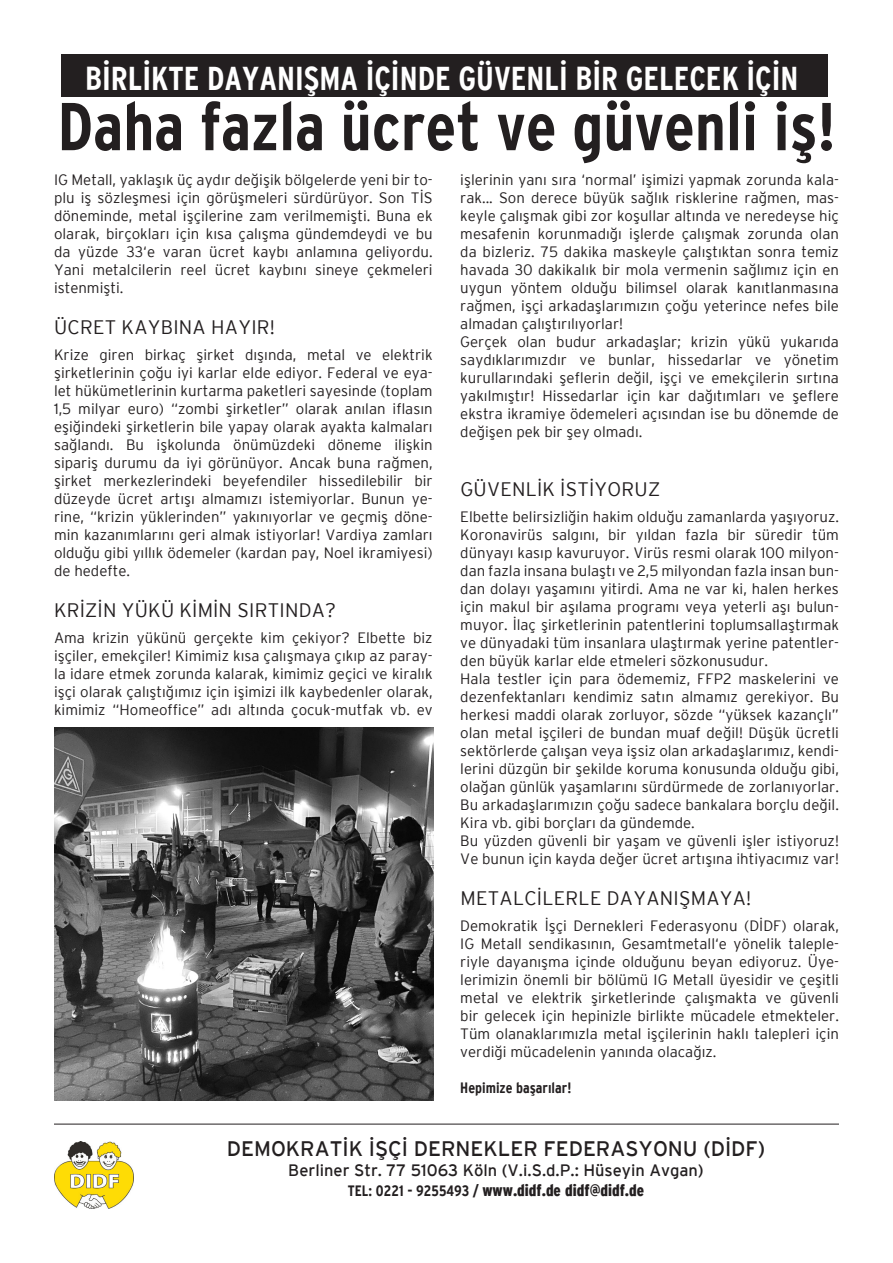
<style>
.page{position:relative;width:893px;height:1263px;background:#fff}
.page>*{position:absolute;margin:0;border:0;box-sizing:border-box;transform-origin:0 0}
.Baslik{font:700 condensed 67.5px "Interstate";color:#231f20}
.Baslik-2{font:700 condensed 33px "Interstate";color:#fff}
.Metin{font:21px "Interstate";color:#231f20}
.Arabaslik{font:300 19.5px "Interstate";letter-spacing:.015em;color:#231f20}
.Metin-2{font:16.5px "Interstate";color:#231f20}
.Metin-3{font:900 condensed 16.5px "Interstate";color:#231f20}
.Metin-4{font:300 15px/18px "Interstate";color:#231f20;text-align:justify}
.Metin-5{font:700 condensed 15px "Interstate";color:#231f20}
.s1{font-weight:700;font-size:15px}
</style>
<div class="page">
<div style="left:61px;top:54px;width:767px;height:43px;background:#231f20"></div>
<hr style="left:54px;top:1124px;width:785px;height:1px;background:#231f20">
<img style="left:54px;top:1141px;width:79px;height:68px">
<img style="left:54px;top:727px;width:380px;height:373px">
<p class="Baslik-2" style="left:85px;top:59px;width:715px">BİRLİKTE DAYANIŞMA İÇİNDE GÜVENLİ BİR GELECEK İÇİN</p>
<p class="Baslik" style="left:58px;top:87px;width:779px">Daha fazla ücret ve güvenli iş!</p>
<p class="Metin-4" style="left:54px;top:171px;width:380px">IG Metall, yaklaşık üç aydır değişik bölgelerde yeni bir to&shy;plu iş sözleşmesi için görüşmeleri sürdürüyor. Son TİS döneminde, metal işçilerine zam verilmemişti. Buna ek olarak, birçokları için kısa çalışma gündemdeydi ve bu da yüzde 33‘e varan ücret kaybı anlamına geliyordu.<br>Yani metalcilerin reel ücret kaybını sineye çekmeleri istenmişti.</p>
<p class="Arabaslik" style="left:54px;top:316px;width:222px">ÜCRET KAYBINA HAYIR!</p>
<p class="Metin-4" style="left:54px;top:346px;width:380px">Krize giren birkaç şirket dışında, metal ve elektrik şirketlerinin çoğu iyi karlar elde ediyor. Federal ve eya&shy;let hükümetlerinin kurtarma paketleri sayesinde (toplam 1,5 milyar euro) “zombi şirketler” olarak anılan iflasın eşiğindeki şirketlerin bile yapay olarak ayakta kalmaları sağlandı. Bu işkolunda önümüzdeki döneme ilişkin sipariş durumu da iyi görünüyor. Ancak buna rağmen, şirket merkezlerindeki beyefendiler hissedilebilir bir düzeyde ücret artışı almamızı istemiyorlar. Bunun ye&shy;rine, “krizin yüklerinden” yakınıyorlar ve geçmiş döne&shy;min kazanımlarını geri almak istiyorlar! Vardiya zamları olduğu gibi yıllık ödemeler (kardan pay, Noel ikramiyesi) de hedefte.</p>
<p class="Arabaslik" style="left:54px;top:598px;width:284px">KRİZİN YÜKÜ KİMİN SIRTINDA?</p>
<p class="Metin-4" style="left:54px;top:629px;width:380px">Ama krizin yükünü gerçekte kim çekiyor? Elbette biz işçiler, emekçiler! Kimimiz kısa çalışmaya çıkıp az paray&shy;la idare etmek zorunda kalarak, kimimiz geçici ve kiralık işçi olarak çalıştığımız için işimizi ilk kaybedenler olarak, kimimiz “Homeoffice” adı altında çocuk-mutfak vb. ev</p>
<p class="Metin-4" style="left:460px;top:171px;width:380px">işlerinin yanı sıra ‘normal’ işimizi yapmak zorunda kala&shy;rak... Son derece büyük sağlık risklerine rağmen, mas&shy;keyle çalışmak gibi zor koşullar altında ve neredeyse hiç mesafenin korunmadığı işlerde çalışmak zorunda olan da bizleriz. 75 dakika maskeyle çalıştıktan sonra temiz havada 30 dakikalık bir mola vermenin sağlımız için en uygun yöntem olduğu bilimsel olarak kanıtlanmasına rağmen, işçi arkadaşlarımızın çoğu yeterince nefes bile almadan çalıştırılıyorlar!</p>
<p class="Metin-4" style="left:460px;top:333px;width:380px">Gerçek olan budur arkadaşlar; krizin yükü yukarıda saydıklarımızdır ve bunlar, hissedarlar ve yönetim kurullarındaki şeflerin değil, işçi ve emekçilerin sırtına yakılmıştır! Hissedarlar için kar dağıtımları ve şeflere ekstra ikramiye ödemeleri açısından ise bu dönemde de değişen pek bir şey olmadı.</p>
<p class="Arabaslik" style="left:460px;top:478px;width:201px">GÜVENLİK İSTİYORUZ</p>
<p class="Metin-4" style="left:460px;top:508px;width:380px">Elbette belirsizliğin hakim olduğu zamanlarda yaşıyoruz.<br>Koronavirüs salgını, bir yıldan fazla bir süredir tüm dünyayı kasıp kavuruyor. Virüs resmi olarak 100 milyon&shy;dan fazla insana bulaştı ve 2,5 milyondan fazla insan bun&shy;dan dolayı yaşamını yitirdi. Ama ne var ki, halen herkes için makul bir aşılama programı veya yeterli aşı bulun&shy;muyor. İlaç şirketlerinin patentlerini toplumsallaştırmak ve dünyadaki tüm insanlara ulaştırmak yerine patentler&shy;den büyük karlar elde etmeleri sözkonusudur.</p>
<p class="Metin-4" style="left:460px;top:670px;width:380px">Hala testler için para ödememiz, FFP2 maskelerini ve dezenfektanları kendimiz satın almamız gerekiyor. Bu herkesi maddi olarak zorluyor, sözde “yüksek kazançlı” olan metal işçileri de bundan muaf değil! Düşük ücretli sektörlerde çalışan veya işsiz olan arkadaşlarımız, kendi&shy;lerini düzgün bir şekilde koruma konusunda olduğu gibi, olağan günlük yaşamlarını sürdürmede de zorlanıyorlar.<br>Bu arkadaşlarımızın çoğu sadece bankalara borçlu değil.<br>Kira vb. gibi borçları da gündemde.</p>
<p class="Metin-4" style="left:460px;top:832px;width:380px">Bu yüzden güvenli bir yaşam ve güvenli işler istiyoruz!<br>Ve bunun için kayda değer ücret artışına ihtiyacımız var!</p>
<p class="Arabaslik" style="left:460px;top:886px;width:292px">METALCİLERLE DAYANIŞMAYA!</p>
<p class="Metin-4" style="left:460px;top:917px;width:380px">Demokratik İşçi Dernekleri Federasyonu (DİDF) olarak, IG Metall sendikasının, Gesamtmetall‘e yönelik taleple&shy;riyle dayanışma içinde olduğunu beyan ediyoruz. Üye&shy;lerimizin önemli bir bölümü IG Metall üyesidir ve çeşitli metal ve elektrik şirketlerinde çalışmakta ve güvenli bir gelecek için hepinizle birlikte mücadele etmekteler.<br>Tüm olanaklarımızla metal işçilerinin haklı talepleri için verdiği mücadelenin yanında olacağız.</p>
<p class="Metin-5" style="left:460px;top:1079px;width:112px">Hepimize başarılar!</p>
<p class="Metin" style="left:227px;top:1137px;width:540px">DEMOKRATİK İŞÇİ DERNEKLER FEDERASYONU (DİDF)</p>
<p class="Metin-2" style="left:288px;top:1161px;width:417px">Berliner Str. 77 51063 Köln (V.i.S.d.P.: Hüseyin Avgan)</p>
<p class="Metin-3" style="left:348px;top:1181px;width:298px"><span class="s1">TEL: 0221 - 9255493 /</span> www.didf.de didf@didf.de</p>
</div>
